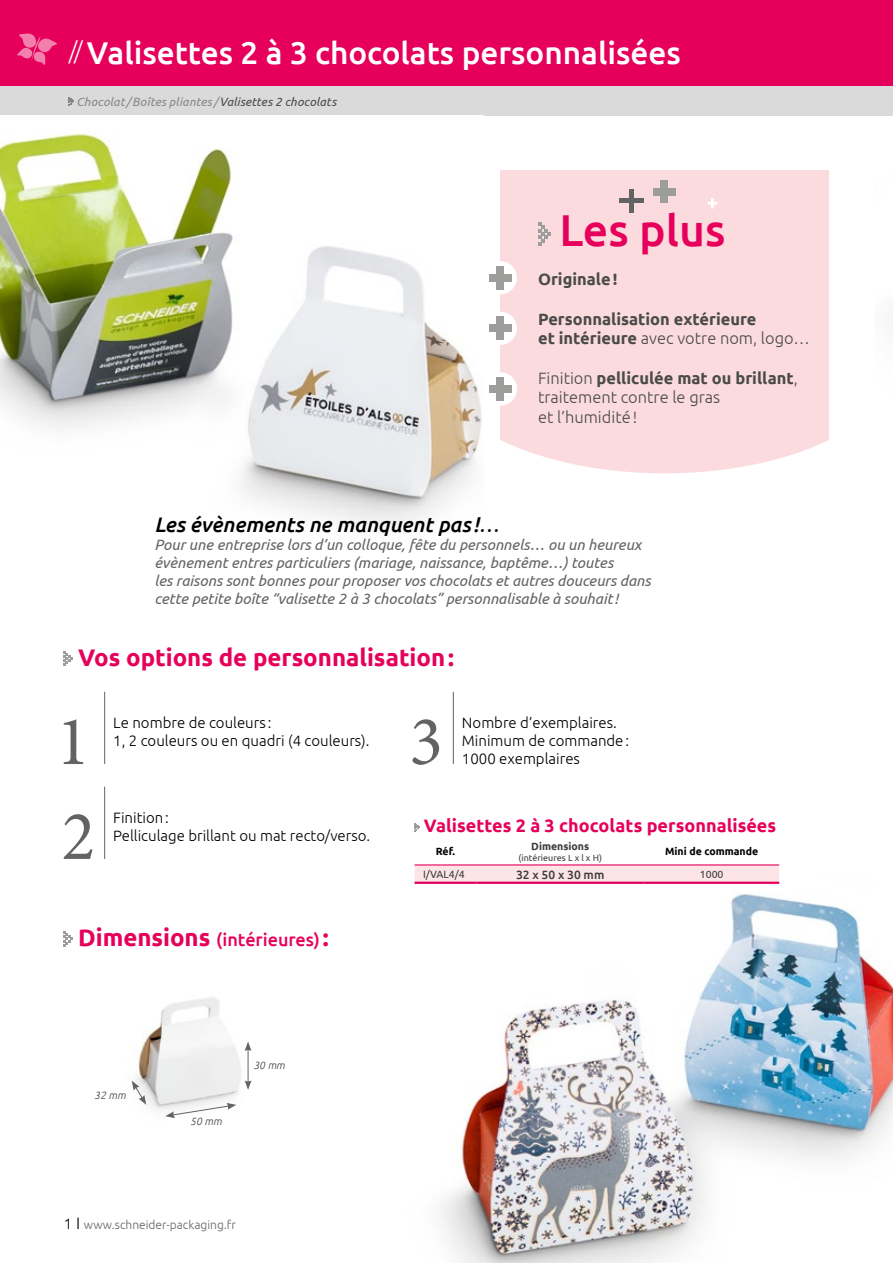
<style>
.page{position:relative;width:893px;height:1263px;background:#fff}
.page>*{position:absolute;margin:0;border:0;box-sizing:border-box;transform-origin:0 0}
.t1{font:70.35px "Minion Pro";color:#646363}
.t2{font:500 44.7px "Ubuntu";color:#e6005b}
.t3{font:500 31.5px "Ubuntu";color:#fff}
.t4{font:700 24px "Ubuntu";color:#e6005b}
.t5{font:italic 500 21px "Ubuntu";color:#000}
.t6{font:700 18px "Ubuntu";color:#e6005b}
.t7{font:500 18px "Ubuntu";letter-spacing:-.005em;color:#e6005b}
.t8{font:300 16.35px/19.6px "Ubuntu";color:#4a4a49}
.t9{font:700 16.35px/19.6px "Ubuntu";color:#4a4a49}
.t10{font:italic 15px/18px "Ubuntu";color:#646363}
.t11{font:300 15px/18px "Ubuntu";color:#000}
.t12{font:italic 12px "Ubuntu";letter-spacing:.015em;color:#878787}
.t13{font:300 12px "Ubuntu";color:#646363}
.t14{font:500 12px "Ubuntu";color:#3c3c3b}
.t15{font:700 10.5px "Ubuntu";color:#000}
.t16{font:10.5px "Ubuntu";color:#3c3c3b}
.t17{font:italic 300 10.5px "Ubuntu";color:#3c3c3b}
.t18{font:700 10.5px "Ubuntu";color:#3c3c3b}
.t19{font:9px "Ubuntu";color:#3c3c3b}
.s1{font-weight:300;font-size:24px}
.s2{color:#4a4a49}
.s3{font-weight:300}
.s4{font-weight:700}
.s5{font-weight:400}
.s6{font-weight:700;font-size:24px}
.s7{font-size:15px;color:#000}
.s8{font-size:16.5px;color:#000}
</style>
<div class="page">
<div style="left:0;top:86px;width:893px;height:30px;background:#dadada"></div>
<img style="left:414px;top:876px;width:479px;height:387px">
<div style="left:0;top:0;width:893px;height:86px;background:#e6005b"></div>
<svg style="left:17px;top:33px;width:40px;height:32px"></svg>
<svg style="left:69px;top:97px;width:5px;height:8px"></svg>
<svg style="left:415px;top:823px;width:4px;height:8px"></svg>
<svg style="left:415px;top:865px;width:364px;height:17px;background:#fad8df"></svg>
<hr style="left:415px;top:882px;width:61px;height:2px;background:#e6005b">
<hr style="left:476px;top:882px;width:168px;height:2px;background:#e6005b">
<hr style="left:644px;top:882px;width:135px;height:2px;background:#e6005b">
<hr style="left:415px;top:864px;width:61px;height:1px;background:#e6005b">
<hr style="left:476px;top:864px;width:168px;height:1px;background:#e6005b">
<hr style="left:644px;top:864px;width:135px;height:1px;background:#e6005b">
<hr style="left:104px;top:692px;width:1px;height:72px;background:#646363">
<hr style="left:104px;top:787px;width:1px;height:72px;background:#646363">
<hr style="left:453px;top:692px;width:1px;height:72px;background:#646363">
<svg style="left:64px;top:651px;width:8px;height:15px"></svg>
<svg style="left:64px;top:931px;width:8px;height:15px"></svg>
<svg style="left:500px;top:294px;width:329px;height:179px;fill:#fbdbde"></svg>
<div style="left:501px;top:170px;width:328px;height:269px;background:#fbdbde"></div>
<svg style="left:538px;top:222px;width:13px;height:24px"></svg>
<svg style="left:620px;top:189px;width:23px;height:23px"></svg>
<div style="left:653px;top:188px;width:7px;height:7px;background:#9d9d9c"></div>
<div style="left:660px;top:188px;width:8px;height:7px;background:#9d9d9c"></div>
<div style="left:668px;top:188px;width:8px;height:7px;background:#9d9d9c"></div>
<div style="left:660px;top:195px;width:8px;height:8px;background:#9d9d9c"></div>
<div style="left:660px;top:180px;width:8px;height:8px;background:#9d9d9c"></div>
<svg style="left:707px;top:198px;width:10px;height:10px"></svg>
<div style="left:484px;top:261px;width:33px;height:33px;background:#fff;border-radius:50%"></div>
<div style="left:489px;top:274px;width:7px;height:8px;background:#9d9d9c"></div>
<div style="left:496px;top:274px;width:8px;height:8px;background:#9d9d9c"></div>
<div style="left:504px;top:274px;width:8px;height:8px;background:#9d9d9c"></div>
<div style="left:496px;top:282px;width:8px;height:7px;background:#9d9d9c"></div>
<div style="left:496px;top:266px;width:8px;height:8px;background:#9d9d9c"></div>
<div style="left:484px;top:312px;width:33px;height:33px;background:#fff;border-radius:50%"></div>
<div style="left:489px;top:324px;width:7px;height:8px;background:#9d9d9c"></div>
<div style="left:496px;top:324px;width:8px;height:8px;background:#9d9d9c"></div>
<div style="left:504px;top:324px;width:8px;height:8px;background:#9d9d9c"></div>
<div style="left:496px;top:332px;width:8px;height:8px;background:#9d9d9c"></div>
<div style="left:496px;top:317px;width:8px;height:7px;background:#9d9d9c"></div>
<div style="left:484px;top:372px;width:33px;height:34px;background:#fff;border-radius:50%"></div>
<div style="left:489px;top:385px;width:7px;height:8px;background:#9d9d9c"></div>
<div style="left:496px;top:385px;width:8px;height:8px;background:#9d9d9c"></div>
<div style="left:504px;top:385px;width:8px;height:8px;background:#9d9d9c"></div>
<div style="left:496px;top:393px;width:8px;height:7px;background:#9d9d9c"></div>
<div style="left:496px;top:377px;width:8px;height:8px;background:#9d9d9c"></div>
<img style="left:0;top:133px;width:482px;height:392px">
<img style="left:131px;top:997px;width:117px;height:114px">
<svg style="left:165px;top:1103px;width:71px;height:15px"></svg>
<svg style="left:132px;top:1080px;width:14px;height:25px"></svg>
<hr style="left:248px;top:1049px;width:1px;height:34px;background:#646363">
<svg style="left:245px;top:1080px;width:7px;height:10px"></svg>
<svg style="left:245px;top:1041px;width:7px;height:10px"></svg>
<h3 class="t3" style="left:69px;top:32px;width:613px"><span class="s1">//</span> Valisettes 2 à 3 chocolats personnalisées</h3>
<p class="t12" style="left:77px;top:94px;width:261px">Chocolat/Boîtes pliantes /<span class="s2">Valisettes 2 chocolats</span></p>
<h2 class="t2" style="left:559px;top:202px;width:168px">Les plus</h2>
<p class="t9" style="left:538px;top:269px;width:81px">Originale!</p>
<p class="t9" style="left:538px;top:309px;width:273px">Personnalisation extérieure<br>et intérieure <span class="s3">avec votre nom, logo…</span></p>
<p class="t8" style="left:538px;top:368px;width:261px">Finition <span class="s4">pelliculée mat ou brillant</span>, traitement contre le gras<br>et l’humidité!</p>
<h3 class="t5" style="left:154px;top:511px;width:347px">Les évènements ne manquent pas !<span class="s5">…</span></h3>
<p class="t10" style="left:154px;top:535px;width:498px">Pour une entreprise lors d’un colloque, fête du personnels… ou un heureux évènement entres particuliers (mariage, naissance, baptême…) toutes<br>les raisons sont bonnes pour proposer vos chocolats et autres douceurs dans cette petite boîte “valisette 2 à 3 chocolats” personnalisable à souhait!</p>
<h3 class="t4" style="left:78px;top:643px;width:378px">Vos options de personnalisation:</h3>
<h1 class="t1" style="left:56px;top:694px;width:35px">1</h1>
<p class="t11" style="left:113px;top:713px;width:258px">Le nombre de couleurs :<br>1, 2 couleurs ou en quadri (4 couleurs).</p>
<h1 class="t1" style="left:62px;top:789px;width:35px">2</h1>
<p class="t11" style="left:113px;top:808px;width:258px">Finition:<br>Pelliculage brillant ou mat recto/verso.</p>
<p class="t7" style="left:78px;top:929px;width:252px"><span class="s6">Dimensions</span> (intérieures) <span class="s6">:</span></p>
<h1 class="t1" style="left:409px;top:694px;width:35px">3</h1>
<p class="t11" style="left:462px;top:713px;width:169px">Nombre d’exemplaires.<br>Minimum de commande:<br>1000 exemplaires</p>
<p class="t6" style="left:424px;top:814px;width:354px">Valisettes 2 à 3 chocolats personnalisées</p>
<p class="t15" style="left:436px;top:845px;width:21px">Réf.</p>
<p class="t18" style="left:531px;top:840px;width:59px">Dimensions</p>
<p class="t19" style="left:519px;top:852px;width:85px">(intérieures L x l x H)</p>
<p class="t15" style="left:665px;top:845px;width:95px">Mini de commande</p>
<p class="t16" style="left:423px;top:868px;width:43px">I/VAL4/4</p>
<p class="t14" style="left:516px;top:867px;width:90px">32 x 50 x 30 mm</p>
<p class="t16" style="left:700px;top:868px;width:25px">1000</p>
<p class="t17" style="left:94px;top:1089px;width:33px">32 mm</p>
<p class="t17" style="left:190px;top:1115px;width:33px">50 mm</p>
<p class="t17" style="left:253px;top:1058px;width:33px">30 mm</p>
<p class="t13" style="left:64px;top:1217px;width:174px"><span class="s7">1</span> <span class="s8">I</span> www.schneider-packaging.fr</p>
</div>
